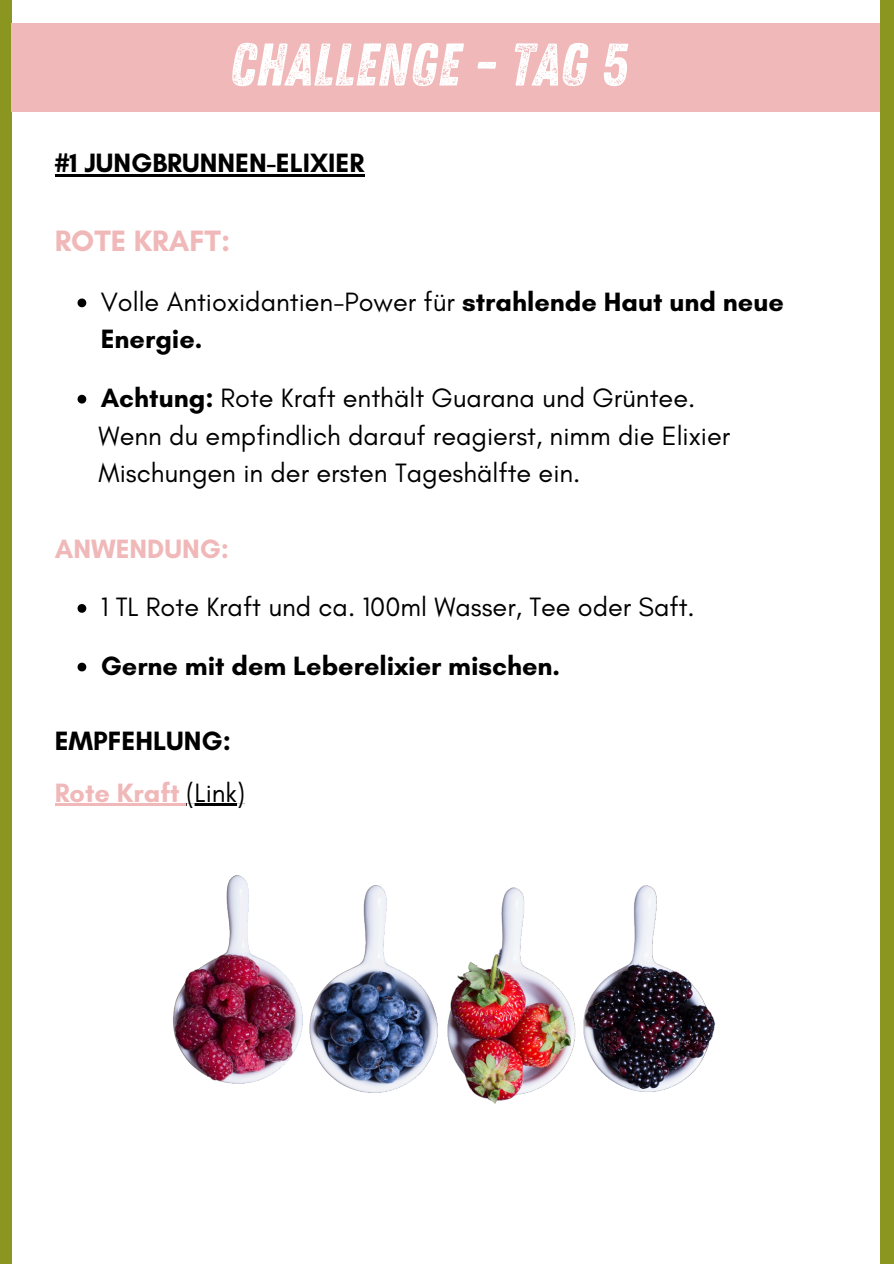
<style>
.page{position:relative;width:894px;height:1264px;background:#fff}
.page>*{position:absolute;margin:0;border:0;box-sizing:border-box;transform-origin:0 0}
.t1{font:60px "Zing Rust G2 Base";color:#fff}
.t2{font:700 30px "Glacial Indifference";color:#f0b8b8}
.t3{font:27px/37.7px "Glacial Indifference";color:#000}
.t4{font:700 27px/37.7px "Glacial Indifference";color:#000}
.t5{font:700 27px "Glacial Indifference";color:#f0b8b8}
.s1{font-weight:400}
.s2{font-weight:700}
.s3{font-weight:400;color:#000}
</style>
<div class="page">
<div style="left:0;top:0;width:11px;height:1263px;background:#8b9620"></div>
<div style="left:879px;top:0;width:14px;height:1263px;background:#8b9620"></div>
<hr style="left:55px;top:174px;width:309px;height:3px;background:#000">
<svg style="left:77px;top:298px;width:9px;height:9px"></svg>
<svg style="left:77px;top:395px;width:9px;height:8px"></svg>
<svg style="left:77px;top:604px;width:9px;height:8px"></svg>
<svg style="left:77px;top:662px;width:9px;height:9px"></svg>
<hr style="left:55px;top:803px;width:131px;height:3px;background:#f0b8b8">
<hr style="left:186px;top:803px;width:59px;height:3px;background:#000">
<div style="left:11px;top:23px;width:868px;height:89px;background:#f0b8b8"></div>
<img style="left:173px;top:875px;width:543px;height:229px">
<h1 class="t1" style="left:229px;top:30px;width:399px">CHALLENGE - TAG 5</h1>
<h1 class="t4" style="left:55px;top:144px;width:311px">#1 JUNGBRUNNEN-ELIXIER</h1>
<h2 class="t2" style="left:55px;top:223px;width:177px">ROTE KRAFT:</h2>
<h2 class="t4" style="left:101px;top:282px;width:684px"><span class="s1">Volle Antioxidantien-Power für</span> strahlende Haut und neue<br>Energie.</h2>
<p class="t3" style="left:101px;top:379px;width:596px"><span class="s2">Achtung:</span> Rote Kraft enthält Guarana und Grüntee.</p>
<p class="t3" style="left:98px;top:416px;width:633px">Wenn du empfindlich darauf reagierst, nimm die Elixier<br>Mischungen in der ersten Tageshälfte ein.</p>
<h3 class="t5" style="left:55px;top:532px;width:176px">ANWENDUNG:</h3>
<h2 class="t3" style="left:101px;top:588px;width:595px">1 TL Rote Kraft und ca. 100ml Wasser, Tee oder Saft.</h2>
<p class="t4" style="left:101px;top:646px;width:461px">Gerne mit dem Leberelixier mischen.</p>
<p class="t4" style="left:55px;top:722px;width:178px">EMPFEHLUNG:</p>
<h2 class="t5" style="left:55px;top:776px;width:192px">Rote Kraft <span class="s3">(Link)</span></h2>
</div>
